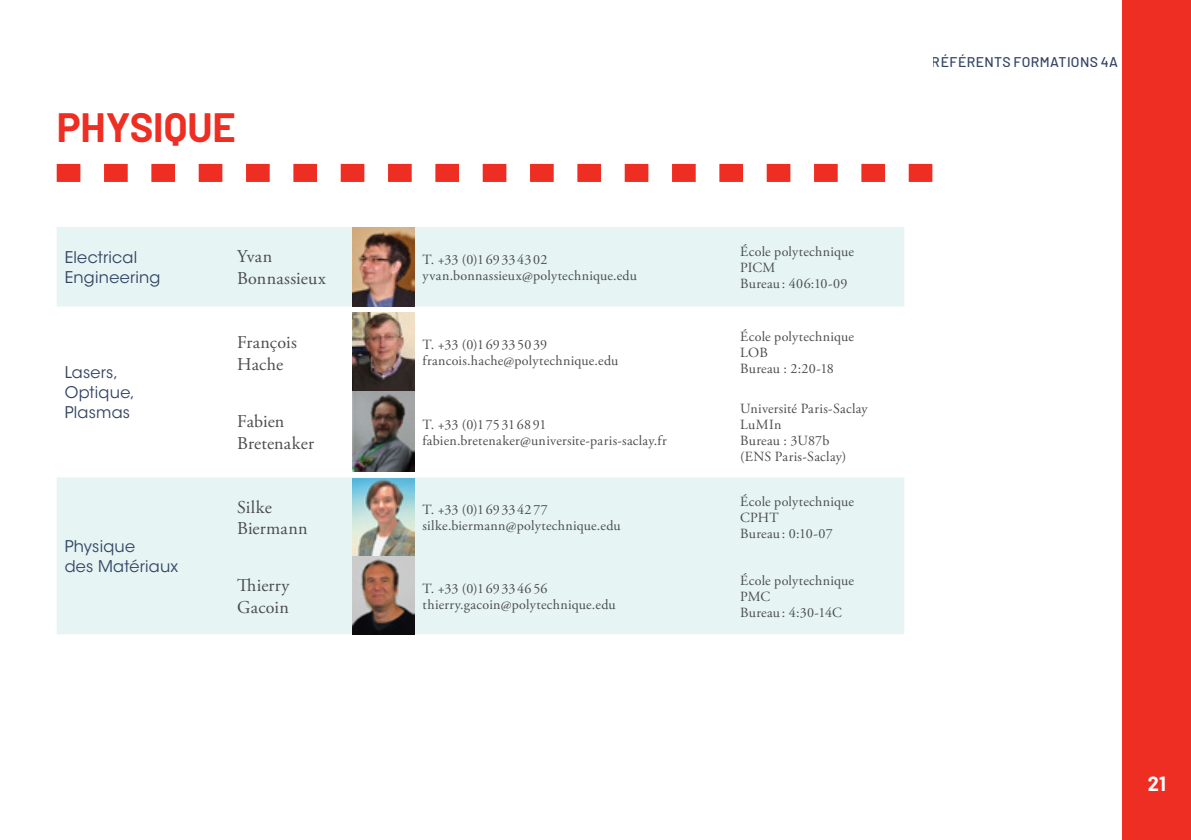
<style>
.page{position:relative;width:1191px;height:840px;background:#fff}
.page>*{position:absolute;margin:0;border:0;box-sizing:border-box;transform-origin:0 0}
.t1{font:700 40px "Barlow";color:#ee2e22}
.t2{font:700 20px "Barlow";color:#fff}
.t3{font:18px/21.6px "Adobe Garamond Pro";letter-spacing:.01em;color:#4b4c4d}
.t4{font:16px/20px "ITC Avant Garde Std";letter-spacing:.015em;color:#324463}
.t5{font:14px/16px "Adobe Garamond Pro";letter-spacing:.02em;color:#4b4c4d}
.t6{font:500 14px "Barlow";letter-spacing:.025em;color:#324463}
</style>
<div class="page">
<div style="left:1123px;top:0;width:68px;height:839px;background:#ee2e22"></div>
<svg style="left:57px;top:164px;width:875px;height:18px"></svg>
<svg style="left:57px;top:227px;width:847px;height:407px;fill:#e6f4f4"></svg>
<img style="left:353px;top:227px;width:61px;height:79px">
<img style="left:353px;top:312px;width:61px;height:159px">
<img style="left:353px;top:478px;width:61px;height:156px">
<h1 class="t1" style="left:57px;top:103px;width:181px">PHYSIQUE</h1>
<p class="t4" style="left:65px;top:247px;width:97px">Electrical<br>Engineering</p>
<p class="t3" style="left:237px;top:246px;width:90px">Yvan<br>Bonnassieux</p>
<p class="t5" style="left:422px;top:252px;width:216px">T. +33 (0)1 6933 43 02 yvan.bonnassieux@polytechnique.edu</p>
<p class="t5" style="left:740px;top:244px;width:115px">École polytechnique<br>PICM<br>Bureau: 406:10-09</p>
<p class="t4" style="left:65px;top:362px;width:72px">Lasers,<br>Optique,<br>Plasmas</p>
<p class="t4" style="left:65px;top:536px;width:115px">Physique<br>des Matériaux</p>
<p class="t3" style="left:237px;top:332px;width:61px">François<br>Hache</p>
<p class="t5" style="left:422px;top:337px;width:197px">T. +33 (0)1 6933 50 39 francois.hache@polytechnique.edu</p>
<p class="t5" style="left:740px;top:329px;width:115px">École polytechnique<br>LOB<br>Bureau : 2:20-18</p>
<p class="t3" style="left:237px;top:411px;width:78px">Fabien<br>Bretenaker</p>
<p class="t5" style="left:422px;top:416px;width:246px">T. +33 (0)1 75 31 68 91 fabien.bretenaker@universite-paris-saclay.fr</p>
<p class="t5" style="left:740px;top:400px;width:129px">Université Paris-Saclay<br>LuMIn<br>Bureau : 3U87b<br>(ENS Paris-Saclay)</p>
<p class="t3" style="left:237px;top:496px;width:72px">Silke<br>Biermann</p>
<p class="t5" style="left:422px;top:502px;width:200px">T. +33 (0)1 6933 42 77 silke.biermann@polytechnique.edu</p>
<p class="t5" style="left:740px;top:494px;width:115px">École polytechnique<br>CPHT<br>Bureau: 0:10-07</p>
<p class="t3" style="left:237px;top:575px;width:54px">Thierry<br>Gacoin</p>
<p class="t5" style="left:422px;top:580px;width:195px">T. +33 (0)1 6933 46 56 thierry.gacoin@polytechnique.edu</p>
<p class="t5" style="left:740px;top:572px;width:115px">École polytechnique<br>PMC<br>Bureau: 4:30-14C</p>
<p class="t6" style="left:932px;top:53px;width:187px">RÉFÉRENTS FORMATIONS 4A</p>
<h2 class="t2" style="left:1147px;top:771px;width:20px">21</h2>
</div>
